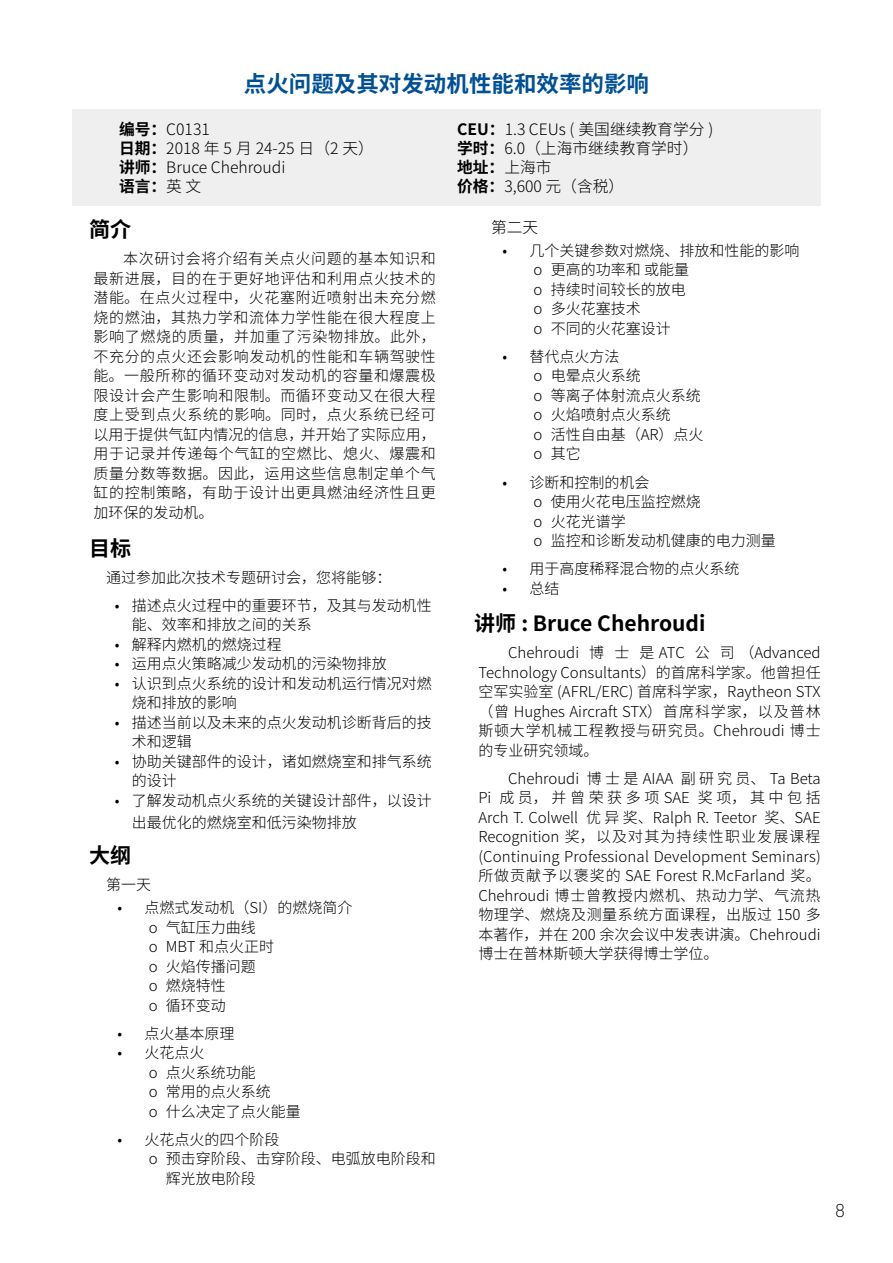
<style>
.page{position:relative;width:893px;height:1263px;background:#fff}
.page>*{position:absolute;margin:0;border:0;box-sizing:border-box;transform-origin:0 0}
.t1{font:700 22.5px "Source Han Sans CN";color:#005095}
.t2{font:700 21px "Source Han Sans CN";color:#000}
.t3{font:300 18px "Deng Xian";color:#000}
.t4{font:300 15.75px/18.9px "Source Han Sans CN";color:#000}
.t5{font:300 15px/19.5px "Source Han Sans CN";color:#000}
.s1{font-weight:700}
</style>
<div class="page">
<div style="left:72px;top:109px;width:749px;height:97px;background:#efefef"></div>
<h1 class="t1" style="left:244px;top:72px;width:407px">点火问题及其对发动机性能和效率的影响</h1>
<p class="t4" style="left:119px;top:120px;width:256px"><span class="s1">编号：</span>C0131<br><span class="s1">日期：</span>2018 年 5 月 24-25 日（2 天）<span class="s1">讲师：</span>Bruce Chehroudi<br><span class="s1">语言：</span>英文</p>
<p class="t4" style="left:457px;top:120px;width:258px"><span class="s1">CEU：</span>1.3 CEUs ( 美国继续教育学分 )<span class="s1">学时：</span>6.0（上海市继续教育学时）<span class="s1">地址：</span>上海市<br><span class="s1">价格：</span>3,600 元（含税）</p>
<h2 class="t2" style="left:89px;top:218px;width:44px">简介</h2>
<p class="t5" style="left:94px;top:250px;width:344px;text-align:justify;text-indent:30px">本次研讨会将介绍有关点火问题的基本知识和最新进展，目的在于更好地评估和利用点火技术的潜能。在点火过程中，火花塞附近喷射出未充分燃烧的燃油，其热力学和流体力学性能在很大程度上影响了燃烧的质量，并加重了污染物排放。此外，不充分的点火还会影响发动机的性能和车辆驾驶性能。一般所称的循环变动对发动机的容量和爆震极限设计会产生影响和限制。而循环变动又在很大程度上受到点火系统的影响。同时，点火系统已经可以用于提供气缸内情况的信息，并开始了实际应用，用于记录并传递每个气缸的空燃比、熄火、爆震和质量分数等数据。因此，运用这些信息制定单个气缸的控制策略，有助于设计出更具燃油经济性且更加环保的发动机。</p>
<h2 class="t2" style="left:89px;top:536px;width:44px">目标</h2>
<p class="t5" style="left:106px;top:568px;width:286px">通过参加此次技术专题研讨会，您将能够：</p>
<p class="t5" style="left:132px;top:596px;width:301px;text-indent:-17px">• 描述点火过程中的重要环节，及其与发动机性能、效率和排放之间的关系</p>
<p class="t5" style="left:115px;top:635px;width:169px">• 解释内燃机的燃烧过程</p>
<p class="t5" style="left:115px;top:654px;width:274px">• 运用点火策略减少发动机的污染物排放</p>
<p class="t5" style="left:132px;top:674px;width:301px;text-indent:-17px">• 认识到点火系统的设计和发动机运行情况对燃烧和排放的影响</p>
<p class="t5" style="left:132px;top:713px;width:301px;text-indent:-17px">• 描述当前以及未来的点火发动机诊断背后的技术和逻辑</p>
<p class="t5" style="left:132px;top:752px;width:301px;text-indent:-17px">• 协助关键部件的设计，诸如燃烧室和排气系统的设计</p>
<p class="t5" style="left:132px;top:789px;width:301px;line-height:22.5px;text-indent:-17px">• 了解发动机点火系统的关键设计部件，以设计出最优化的燃烧室和低污染物排放</p>
<h2 class="t2" style="left:89px;top:843px;width:44px">大纲</h2>
<p class="t5" style="left:106px;top:875px;width:46px">第一天</p>
<p class="t5" style="left:149px;top:898px;width:205px;text-indent:-31px">• 点燃式发动机（SI）的燃烧简介o 气缸压力曲线<br>o MBT 和点火正时<br>o 火焰传播问题<br>o 燃烧特性<br>o 循环变动</p>
<p class="t5" style="left:118px;top:1024px;width:118px">• 点火基本原理</p>
<p class="t5" style="left:149px;top:1043px;width:154px;text-indent:-31px">• 火花点火<br>o 点火系统功能<br>o 常用的点火系统<br>o 什么决定了点火能量</p>
<p class="t5" style="left:118px;top:1130px;width:163px">• 火花点火的四个阶段</p>
<p class="t5" style="left:149px;top:1149px;width:289px">o 预击穿阶段、击穿阶段、电弧放电阶段和</p>
<p class="t5" style="left:166px;top:1169px;width:91px">辉光放电阶段</p>
<p class="t4" style="left:491px;top:218px;width:49px">第二天</p>
<p class="t5" style="left:534px;top:241px;width:267px;text-indent:-31px">• 几个关键参数对燃烧、排放和性能的影响o 更高的功率和⁄ 或能量<br>o 持续时间较长的放电<br>o 多火花塞技术<br>o 不同的火花塞设计</p>
<p class="t5" style="left:534px;top:347px;width:171px;text-indent:-31px">• 替代点火方法<br>o 电晕点火系统<br>o 等离子体射流点火系统o 火焰喷射点火系统<br>o 活性自由基（AR）点火o 其它</p>
<p class="t5" style="left:534px;top:473px;width:244px;text-indent:-31px">• 诊断和控制的机会<br>o 使用火花电压监控燃烧<br>o 火花光谱学<br>o 监控和诊断发动机健康的电力测量</p>
<p class="t5" style="left:502px;top:559px;width:238px">• 用于高度稀释混合物的点火系统</p>
<p class="t5" style="left:502px;top:579px;width:58px">• 总结</p>
<h2 class="t2" style="left:474px;top:611px;width:233px">讲师 : Bruce Chehroudi</h2>
<p class="t5" style="left:478px;top:643px;width:344px;text-align:justify;text-indent:30px">Chehroudi 博 士 是 ATC 公 司（Advanced Technology Consultants）的首席科学家。他曾担任空军实验室 (AFRL/ERC) 首席科学家，Raytheon STX（曾 Hughes Aircraft STX）首席科学家，以及普林斯顿大学机械工程教授与研究员。Chehroudi 博士的专业研究领域。</p>
<p class="t5" style="left:478px;top:769px;width:344px;text-align:justify;text-indent:30px">Chehroudi 博士是 AIAA 副研究员、 Ta Beta Pi 成员，并曾荣获多项SAE 奖项，其中包括Arch T. Colwell 优异奖、Ralph R. Teetor 奖、SAE Recognition 奖，以及对其为持续性职业发展课程(Continuing Professional Development Seminars)所做贡献予以褒奖的 SAE Forest R.McFarland 奖。Chehroudi 博士曾教授内燃机、热动力学、气流热物理学、燃烧及测量系统方面课程，出版过 150 多本著作，并在 200 余次会议中发表讲演。Chehroudi博士在普林斯顿大学获得博士学位。</p>
<p class="t3" style="left:835px;top:1199px;width:11px">8</p>
</div>
